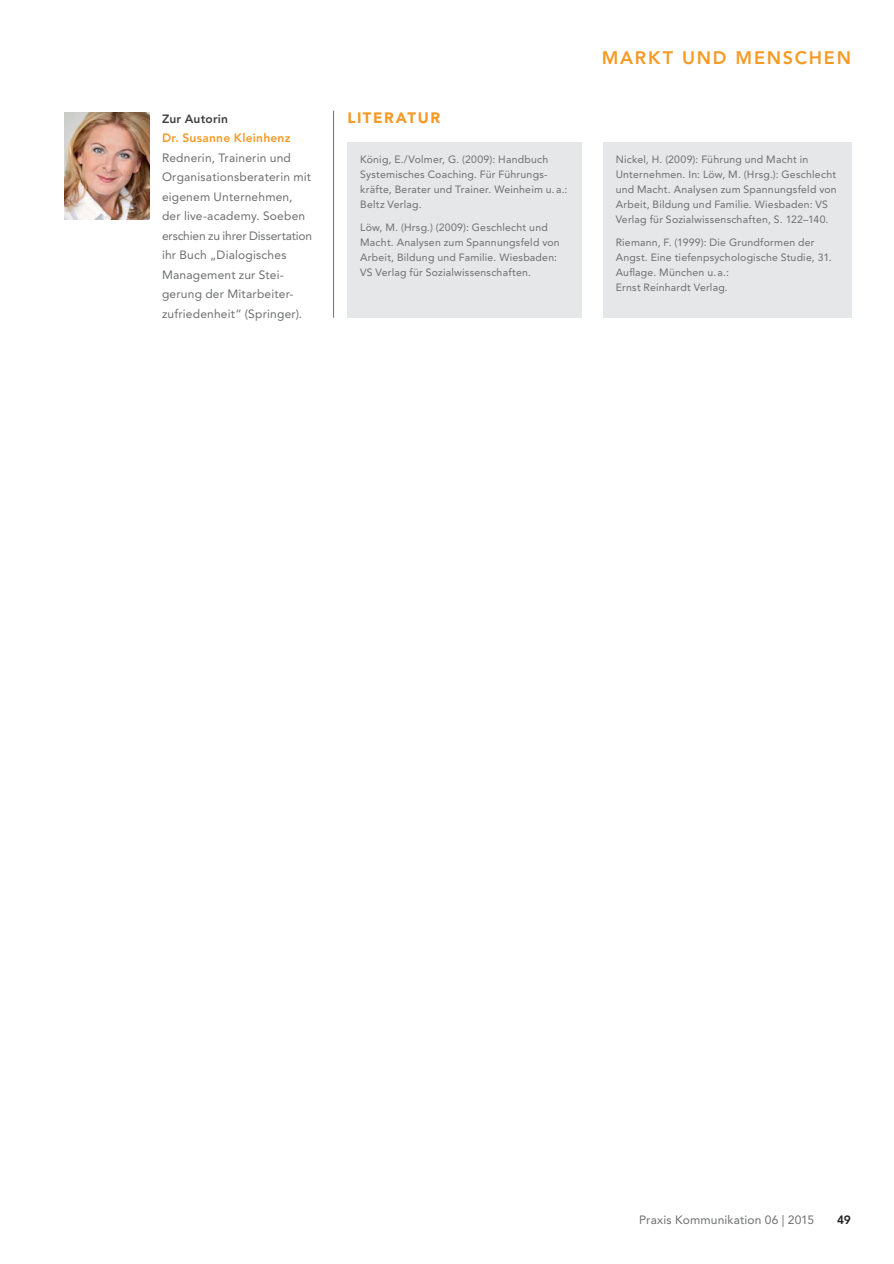
<style>
.page{position:relative;width:894px;height:1264px;background:#fff}
.page>*{position:absolute;margin:0;border:0;box-sizing:border-box;transform-origin:0 0}
.t1{font:800 18px "Avenir LT Std";letter-spacing:.1em;color:#f89923}
.t2{font:900 15px "Avenir LT Std";letter-spacing:.1em;color:#f89923}
.t3{font:12px/19.5px "Avenir LT Std";letter-spacing:.015em;color:#6d6e70}
.t4{font:800 12px "Avenir LT Std";letter-spacing:.02em;color:#f89923}
.t5{font:800 12px "Avenir LT Std";letter-spacing:.02em;color:#404041}
.t6{font:800 12px "Avenir LT Std";color:#231f20}
.t7{font:10.5px/15px "Avenir LT Std";letter-spacing:.02em;color:#6d6e70}
</style>
<div class="page">
<div style="left:347px;top:142px;width:235px;height:176px;background:#e6e7e8"></div>
<hr style="left:333px;top:111px;width:1px;height:207px;background:#6d6e70">
<img style="left:64px;top:113px;width:85px;height:106px">
<div style="left:603px;top:142px;width:248px;height:176px;background:#e6e7e8"></div>
<h1 class="t1" style="left:602px;top:49px;width:251px">MARKT UND MENSCHEN</h1>
<p class="t5" style="left:162px;top:113px;width:68px">Zur Autorin</p>
<h2 class="t2" style="left:347px;top:110px;width:94px">LITERATUR</h2>
<p class="t4" style="left:162px;top:132px;width:130px">Dr. Susanne Kleinhenz</p>
<p class="t3" style="left:162px;top:148px;width:152px">Rednerin, Trainerin und<br>Organisationsberaterin mit eigenem Unternehmen, der live-academy. Soeben erschien zu ihrer Dissertation ihr Buch „Dialogisches<br>Management zur Stei-<br>ge rung der Mitarbeiter&shy;zufriedenheit“ (Springer).</p>
<p class="t7" style="left:616px;top:152px;width:223px">Nickel, H. (2009): Führung und Macht in Unternehmen. In: Löw, M. (Hrsg.): Geschlecht und Macht. Analysen zum Spannungsfeld von Arbeit, Bildung und Familie. Wiesbaden: VS Verlag für Sozialwissenschaften, S. 122–140.</p>
<p class="t7" style="left:360px;top:152px;width:209px">König, E./Volmer, G. (2009): Handbuch Systemisches Coaching. Für Führungs&shy;kräfte, Berater und Trainer. Weinheim u. a.:<br>Beltz Verlag.</p>
<p class="t7" style="left:360px;top:221px;width:201px">Löw, M. (Hrsg.) (2009): Geschlecht und Macht. Analysen zum Spannungsfeld von Arbeit, Bildung und Familie. Wiesbaden:<br>VS Verlag für Sozialwissenschaften.</p>
<p class="t7" style="left:616px;top:236px;width:217px">Riemann, F. (1999): Die Grundformen der Angst. Eine tiefenpsychologische Studie, 31.<br>Auflage. München u. a.:<br>Ernst Reinhardt Verlag.</p>
<p class="t3" style="left:639px;top:1210px;width:177px">Praxis Kommunikation 06 | 2015</p>
<p class="t6" style="left:837px;top:1214px;width:16px">49</p>
</div>
